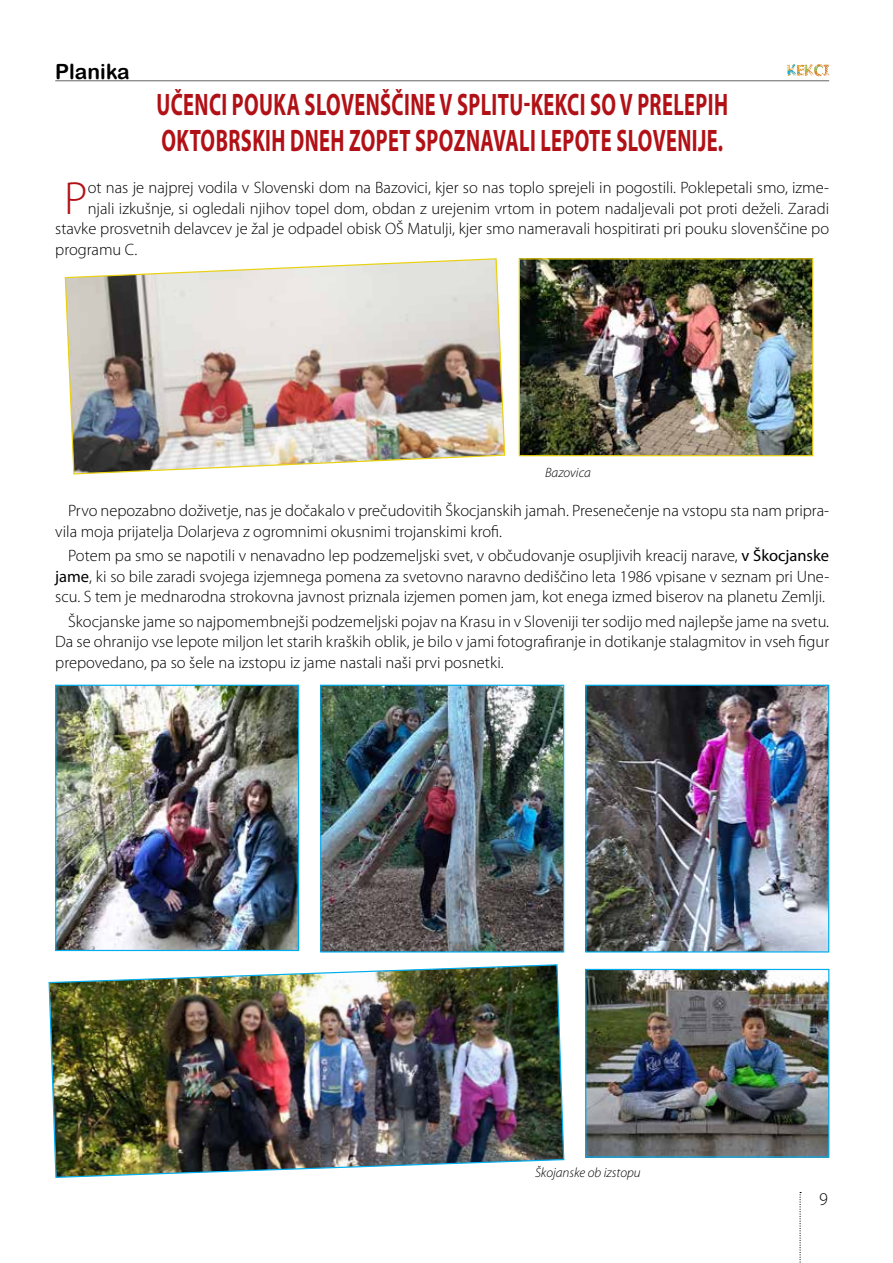
<style>
.page{position:relative;width:893px;height:1263px;background:#fff}
.page>*{position:absolute;margin:0;border:0;box-sizing:border-box;transform-origin:0 0}
.t1{font:300 46.8px "Myriad Pro";color:#b11116}
.t2{font:700 31.2px "Myriad Pro";letter-spacing:.02em;color:#b11116;scale:.65 1}
.t3{font:21px "Arial Rounded MT Bold";color:#000}
.t4{font:300 18px "Myriad Pro";color:#000}
.t5{font:300 16.5px/20.4px "Myriad Pro";color:#000;text-align:justify}
.t6{font:italic 300 13.5px "Myriad Pro";color:#000}
.s1{font-weight:400}
</style>
<div class="page">
<svg style="left:790px;top:64px;width:6px;height:5px"></svg>
<hr style="left:55px;top:81px;width:774px;height:1px;background:#000">
<svg style="left:799px;top:1192px;width:2px;height:71px"></svg>
<img style="left:64px;top:258px;width:442px;height:217px">
<img style="left:521px;top:260px;width:290px;height:194px">
<div style="left:519px;top:258px;width:294px;height:198px;border:1px solid #e9d110"></div>
<img style="left:322px;top:687px;width:240px;height:263px">
<div style="left:320px;top:685px;width:244px;height:267px;border:1px solid #00aeef"></div>
<img style="left:587px;top:971px;width:240px;height:184px">
<div style="left:585px;top:969px;width:244px;height:188px;border:1px solid #00aeef"></div>
<img style="left:48px;top:964px;width:517px;height:214px">
<img style="left:587px;top:687px;width:240px;height:263px">
<div style="left:585px;top:685px;width:244px;height:267px;border:1px solid #00aeef"></div>
<img style="left:57px;top:687px;width:240px;height:262px">
<div style="left:55px;top:685px;width:244px;height:266px;border:1px solid #00aeef"></div>
<p class="t3" style="left:55px;top:59px;width:76px">Planika</p>
<h2 class="t2" style="left:156px;top:84px;width:40px">UČENCI</h2>
<h2 class="t2" style="left:232px;top:84px;width:22px">POUKA</h2>
<h2 class="t2" style="left:305px;top:84px;width:20px">SLOVENŠČINE</h2>
<h2 class="t2" style="left:440px;top:84px;width:62px">V SPLITU</h2>
<h2 class="t2" style="left:524px;top:84px;width:193px">-KEKCI SO VPRELEPIH</h2>
<h2 class="t2" style="left:162px;top:120px;width:20px">OKTOBRSKIH</h2>
<h2 class="t2" style="left:290px;top:120px;width:21px">DNEH</h2>
<h2 class="t2" style="left:349px;top:120px;width:20px">ZOPET</h2>
<h2 class="t2" style="left:415px;top:120px;width:20px">SPOZNAVALI</h2>
<h2 class="t2" style="left:540px;top:120px;width:19px">LEPOTE</h2>
<h2 class="t2" style="left:616px;top:120px;width:36px">SLOVENIJE</h2>
<h2 class="t2" style="left:718px;top:120px;width:10px">.</h2>
<h1 class="t1" style="left:64px;top:173px;width:25px">P</h1>
<p class="t5" style="left:88px;top:178px;width:743px">ot nas je najprej vodila v Slovenski dom na Bazovici, kjer so nas toplo sprejeli in pogostili. Poklepetali smo, izme-</p>
<p class="t5" style="left:88px;top:198px;width:743px">njali izkušnje, si ogledali njihov topel dom, obdan z urejenim vrtom in potem nadaljevali pot proti deželi. Zaradi</p>
<p class="t5" style="left:55px;top:219px;width:775px">stavke prosvetnih delavcev je žal je odpadel obisk OŠ Matulji, kjer smo nameravali hospitirati pri pouku slovenščine po</p>
<p class="t5" style="left:55px;top:239px;width:83px">programu C.</p>
<p class="t6" style="left:545px;top:464px;width:47px">Bazovica</p>
<p class="t5" style="left:55px;top:501px;width:775px;text-indent:13px">Prvo nepozabno doživetje, nas je dočakalo v prečudovitih Škocjanskih jamah. Presenečenje na vstopu sta nam pripra&shy;vila moja prijatelja Dolarjeva z ogromnimi okusnimi trojanskimi krofi.</p>
<p class="t5" style="left:55px;top:546px;width:775px;text-indent:13px">Potem pa smo se napotili v nenavadno lep podzemeljski svet, v občudovanje osupljivih kreacij narave, <span class="s1">v Škocjanske jame</span>, ki so bile zaradi svojega izjemnega pomena za svetovno naravno dediščino leta 1986 vpisane v seznam pri Une&shy;scu. S tem je mednarodna strokovna javnost priznala izjemen pomen jam, kot enega izmed biserov na planetu Zemlji.</p>
<p class="t5" style="left:55px;top:611px;width:775px;text-indent:13px">Škocjanske jame so najpomembnejši podzemeljski pojav na Krasu in v Sloveniji ter sodijo med najlepše jame na svetu.<br>Da se ohranijo vse lepote miljon let starih kraških oblik, je bilo v jami fotografiranje in dotikanje stalagmitov in vseh figur prepovedano, pa so šele na izstopu iz jame nastali naši prvi posnetki.</p>
<p class="t6" style="left:535px;top:1164px;width:107px">Škojanske ob izstopu</p>
<p class="t4" style="left:819px;top:1189px;width:10px">9</p>
</div>
